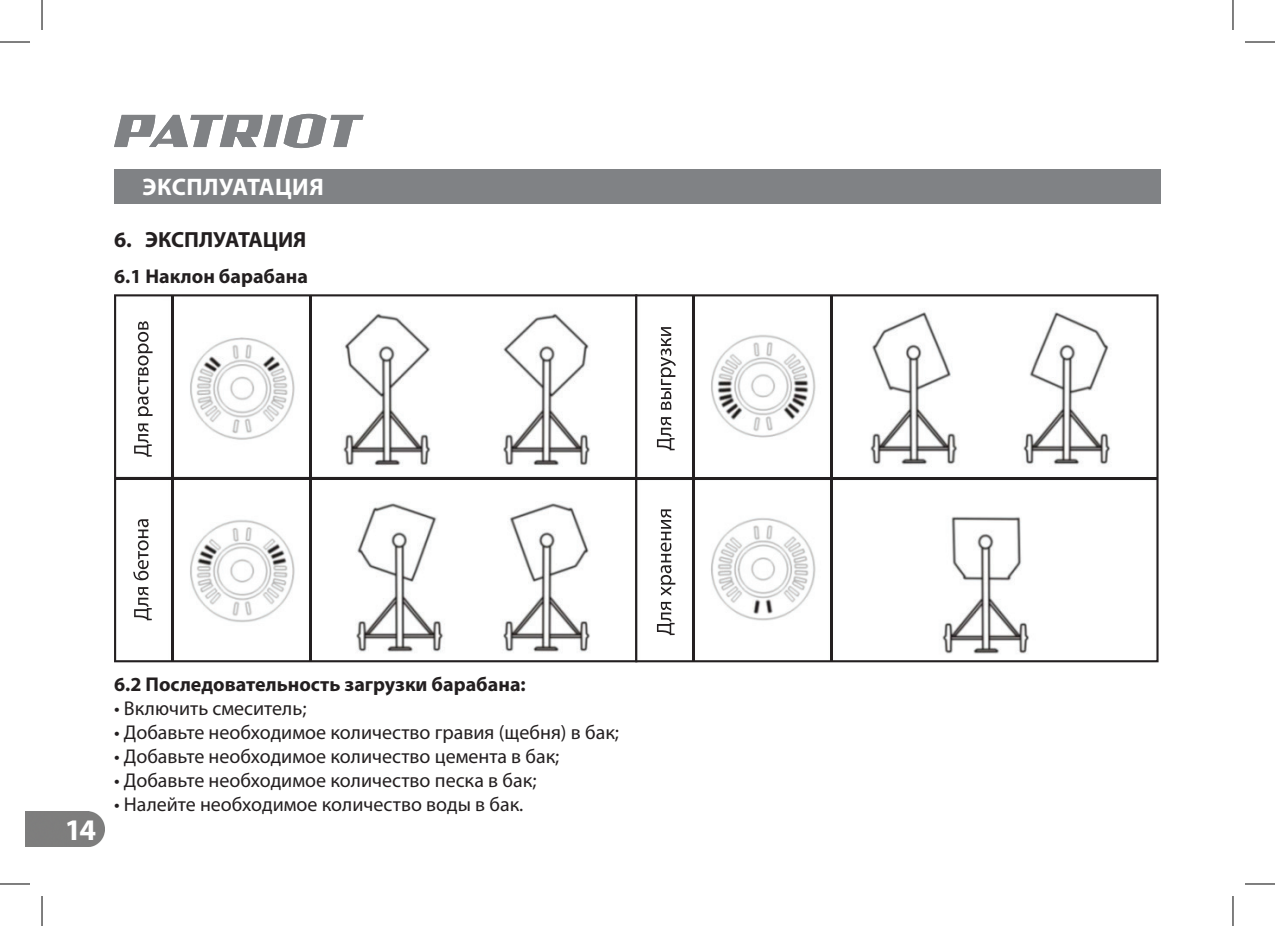
<style>
.page{position:relative;width:1275px;height:926px;background:#fff}
.page>*{position:absolute;margin:0;border:0;box-sizing:border-box;transform-origin:0 0}
.t1{font:700 30px "Myriad Pro";color:#fff}
.t2{font:700 24px "Myriad Pro";letter-spacing:.055em;color:#fff}
.t3{font:700 22px "Myriad Pro";color:#231f20}
.t4{font:20px "Myriad Pro";color:#231f20}
.t5{font:700 20px "Myriad Pro";color:#231f20}
</style>
<div class="page">
<div style="left:114px;top:169px;width:1047px;height:34px;background:#808285"></div>
<div style="left:25px;top:812px;width:79px;height:35px;background:#7e7d7d"></div>
<svg style="left:114px;top:114px;width:249px;height:34px"></svg>
<svg style="left:114px;top:294px;width:521px;height:368px"></svg>
<hr style="left:115px;top:477px;width:521px;height:2px;background:#231f20">
<hr style="left:171px;top:295px;width:2px;height:366px;background:#231f20">
<hr style="left:309px;top:295px;width:2px;height:366px;background:#231f20">
<div style="left:123px;top:300px;width:40px;height:171px;background:#fff"></div>
<div style="left:123px;top:483px;width:40px;height:172px;background:#fff"></div>
<svg style="left:134px;top:423px;width:18px;height:34px"></svg>
<svg style="left:138px;top:321px;width:14px;height:95px"></svg>
<svg style="left:134px;top:587px;width:18px;height:33px"></svg>
<svg style="left:133px;top:519px;width:16px;height:61px"></svg>
<svg style="left:635px;top:294px;width:523px;height:368px"></svg>
<hr style="left:636px;top:477px;width:521px;height:2px;background:#231f20">
<hr style="left:692px;top:295px;width:2px;height:366px;background:#231f20">
<hr style="left:830px;top:295px;width:2px;height:366px;background:#231f20">
<div style="left:647px;top:300px;width:39px;height:171px;background:#fff"></div>
<div style="left:647px;top:488px;width:39px;height:171px;background:#fff"></div>
<svg style="left:657px;top:417px;width:17px;height:33px"></svg>
<svg style="left:661px;top:327px;width:15px;height:83px"></svg>
<svg style="left:657px;top:602px;width:17px;height:33px"></svg>
<svg style="left:661px;top:509px;width:14px;height:87px"></svg>
<hr style="left:0;top:42px;width:30px;height:1px;background:#000">
<hr style="left:1245px;top:42px;width:30px;height:1px;background:#000">
<hr style="left:0;top:884px;width:30px;height:1px;background:#000">
<hr style="left:1245px;top:884px;width:30px;height:1px;background:#000">
<hr style="left:42px;top:0;width:1px;height:30px;background:#000">
<hr style="left:42px;top:896px;width:1px;height:30px;background:#000">
<hr style="left:1232px;top:0;width:1px;height:30px;background:#000">
<hr style="left:1232px;top:896px;width:1px;height:30px;background:#000">
<p class="t2" style="left:143px;top:171px;width:181px">эксплуатация</p>
<p class="t3" style="left:114px;top:225px;width:100px">6. ЭКСПЛУАТАЦИЯ</p>
<p class="t5" style="left:114px;top:263px;width:195px">6.1 Наклон барабана</p>
<h1 class="t1" style="left:65px;top:810px;width:33px">14</h1>
<p class="t5" style="left:114px;top:671px;width:413px">6.2 Последовательность загрузки барабана:</p>
<p class="t4" style="left:114px;top:696px;width:194px">• Включить смеситель;</p>
<p class="t4" style="left:114px;top:720px;width:506px">• Добавьте необходимое количество гравия (щебня) в бак;</p>
<p class="t4" style="left:114px;top:744px;width:447px">• Добавьте необходимое количество цемента в бак;</p>
<p class="t4" style="left:114px;top:768px;width:424px">• Добавьте необходимое количество песка в бак;</p>
<p class="t4" style="left:114px;top:792px;width:411px">• Налейте необходимое количество воды в бак.</p>
</div>
